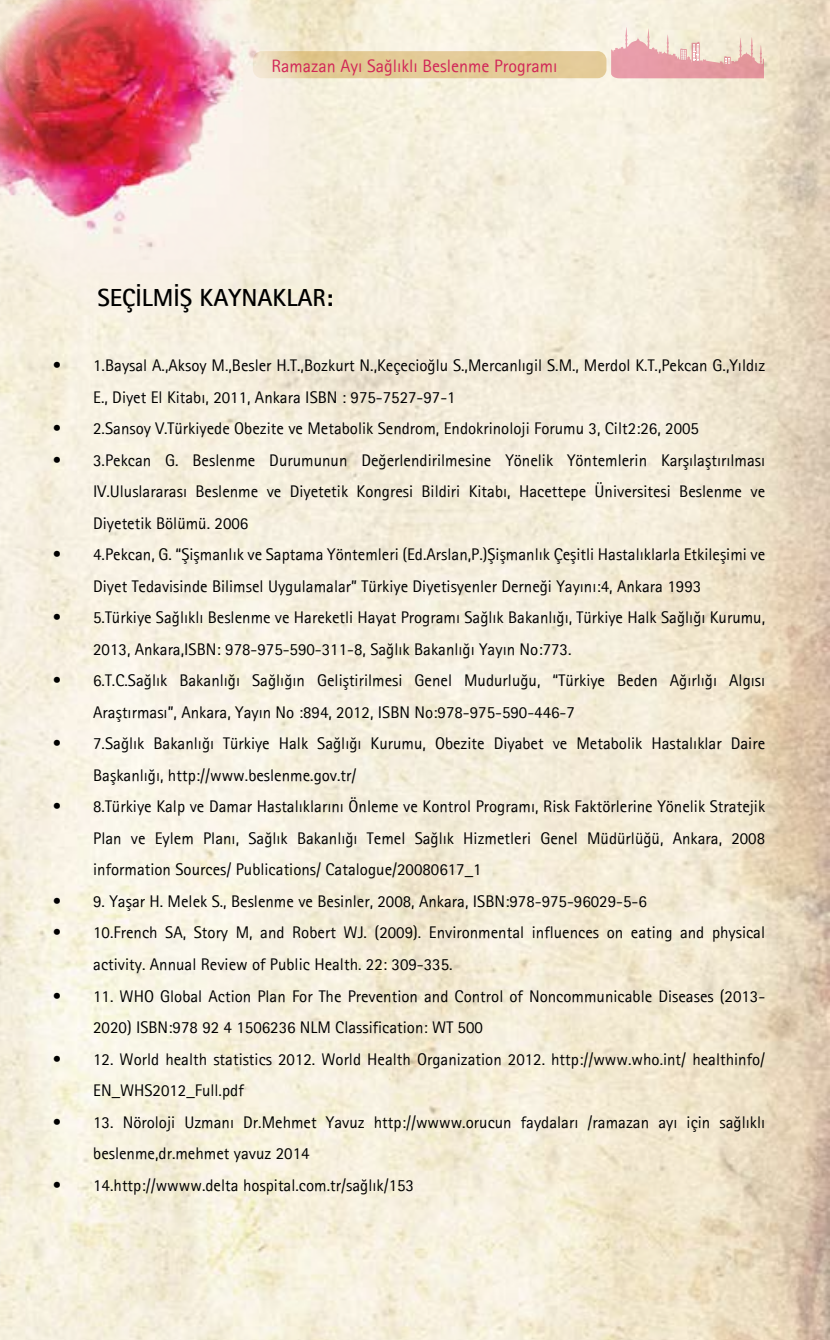
<style>
.page{position:relative;width:830px;height:1340px;background:#fff}
.page>*{position:absolute;margin:0;border:0;box-sizing:border-box;transform-origin:0 0}
.t1{font:700 24.75px "AT Rotis Sans Serif";color:#000}
.t2{font:18px "AT Rotis Sans Serif";color:#d12657}
.t3{font:16.88px/31.5px "AT Rotis Sans Serif";color:#000}
</style>
<div class="page">
<svg style="left:829px;top:0;width:1px;height:1339px"></svg>
<div style="left:253px;top:51px;width:353px;height:27px;background:#e3ca96;border-radius:9px"></div>
<img style="left:0;top:0;width:320px;height:323px">
<svg style="left:610px;top:24px;width:153px;height:54px;background:#edc7c1"></svg>
<p class="t2" style="left:271px;top:56px;width:287px">Ramazan Ayı Sağlıklı Beslenme Programı</p>
<h1 class="t1" style="left:97px;top:282px;width:237px">SEÇİLMİŞ KAYNAKLAR:</h1>
<p class="t3" style="left:93px;top:349px;width:673px;text-indent:-40px">• 1.Baysal A.,Aksoy M.,Besler H.T.,Bozkurt N.,Keçecioğlu S.,Mercanlıgil S.M., Merdol K.T.,Pekcan G.,Yıldız<br>E., Diyet El Kitabı, 2011, Ankara ISBN : 975-7527-97-1</p>
<p class="t3" style="left:53px;top:412px;width:647px">• 2.Sansoy V.Türkiyede Obezite ve Metabolik Sendrom, Endokrinoloji Forumu 3, Cilt2:26, 2005</p>
<p class="t3" style="left:93px;top:444px;width:673px;text-align:justify;text-indent:-40px">• 3.Pekcan G. Beslenme Durumunun Değerlendirilmesine Yönelik Yöntemlerin Karşılaştırılması IV.Uluslararası Beslenme ve Diyetetik Kongresi Bildiri Kitabı, Hacettepe Üniversitesi Beslenme ve Diyetetik Bölümü. 2006</p>
<p class="t3" style="left:93px;top:538px;width:673px;text-indent:-40px">• 4.Pekcan, G. “Şişmanlık ve Saptama Yöntemleri (Ed.Arslan,P.)Şişmanlık Çeşitli Hastalıklarla Etkileşimi ve<br>Diyet Tedavisinde Bilimsel Uygulamalar” Türkiye Diyetisyenler Derneği Yayını:4, Ankara 1993</p>
<p class="t3" style="left:93px;top:601px;width:673px;text-indent:-40px">• 5.Türkiye Sağlıklı Beslenme ve Hareketli Hayat Programı Sağlık Bakanlığı, Türkiye Halk Sağlığı Kurumu,<br>2013, Ankara,ISBN: 978-975-590-311-8, Sağlık Bakanlığı Yayın No:773.</p>
<p class="t3" style="left:93px;top:664px;width:673px;text-indent:-40px">• 6.T.C.Sağlık Bakanlığı Sağlığın Geliştirilmesi Genel Mudurluğu, “Türkiye Beden Ağırlığı Algısı<br>Araştırması”, Ankara, Yayın No :894, 2012, ISBN No:978-975-590-446-7</p>
<p class="t3" style="left:93px;top:727px;width:673px;text-indent:-40px">• 7.Sağlık Bakanlığı Türkiye Halk Sağlığı Kurumu, Obezite Diyabet ve Metabolik Hastalıklar Daire<br>Başkanlığı, http://www.beslenme.gov.tr/</p>
<p class="t3" style="left:93px;top:790px;width:673px;text-align:justify;text-indent:-40px">• 8.Türkiye Kalp ve Damar Hastalıklarını Önleme ve Kontrol Programı, Risk Faktörlerine Yönelik Stratejik Plan ve Eylem Planı, Sağlık Bakanlığı Temel Sağlık Hizmetleri Genel Müdürlüğü, Ankara, 2008 information Sources/ Publications/ Catalogue/20080617_1</p>
<p class="t3" style="left:53px;top:885px;width:595px">• 9. Yaşar H. Melek S., Beslenme ve Besinler, 2008, Ankara, ISBN:978-975-96029-5-6</p>
<p class="t3" style="left:93px;top:916px;width:673px;text-indent:-40px">• 10.French SA, Story M, and Robert WJ. (2009). Environmental influences on eating and physical activity. Annual Review of Public Health. 22: 309-335.</p>
<p class="t3" style="left:93px;top:979px;width:673px;text-indent:-40px">• 11. WHO Global Action Plan For The Prevention and Control of Noncommunicable Diseases (2013-<br>2020) ISBN:978 92 4 1506236 NLM Classification: WT 500</p>
<p class="t3" style="left:93px;top:1042px;width:673px;text-indent:-40px">• 12. World health statistics 2012. World Health Organization 2012. http://www.who.int/ healthinfo/<br>EN_WHS2012_Full.pdf</p>
<p class="t3" style="left:93px;top:1105px;width:673px;text-indent:-40px">• 13. Nöroloji Uzmanı Dr.Mehmet Yavuz http://wwww.orucun faydaları /ramazan ayı için sağlıklı beslenme,dr.mehmet yavuz 2014</p>
<p class="t3" style="left:53px;top:1169px;width:363px">• 14.http://wwww.delta hospital.com.tr/sağlık/153</p>
</div>
